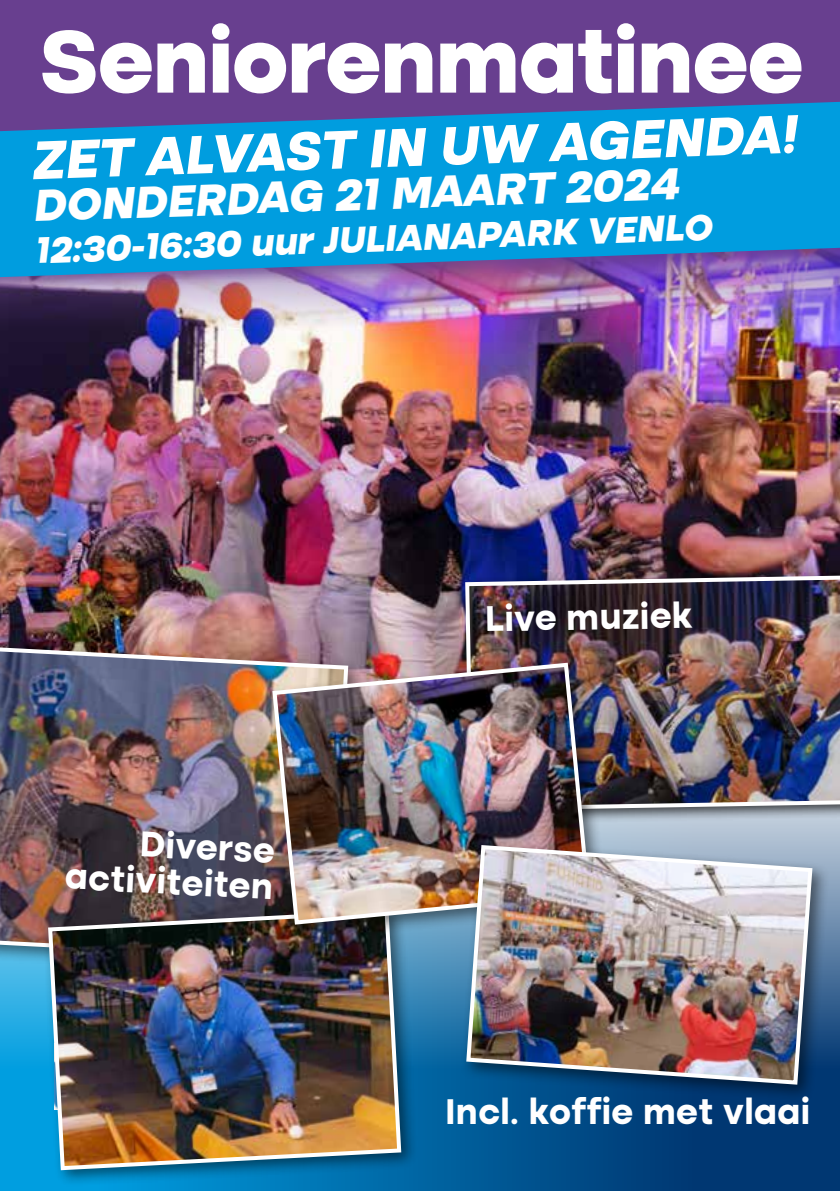
<style>
.page{position:relative;width:840px;height:1191px;background:#fff}
.page>*{position:absolute;margin:0;border:0;box-sizing:border-box;transform-origin:0 0}
.t1{font:800 92px "Altone";letter-spacing:-.01em;color:#fff}
.t2{font:italic 800 56px "Altone";color:#fff}
.t3{font:italic 800 46px "Altone";color:#fff}
.t4{font:italic 800 38px "Altone";color:#fff}
.t5{font:700 36px/36px "Altone";letter-spacing:.01em;color:#fff;text-align:right}
</style>
<div class="page">
<img style="left:0;top:340px;width:839px;height:317px">
<img style="left:0;top:0;width:839px;height:340px">
<svg style="left:0;top:825px;width:839px;height:366px;background:#14649c"></svg>
<div style="left:459px;top:569px;width:380px;height:256px;background:#000;opacity:.7"></div>
<img style="left:463px;top:572px;width:376px;height:241px">
<img style="left:0;top:643px;width:350px;height:321px">
<div style="left:42px;top:903px;width:376px;height:284px;background:#000;opacity:.5"></div>
<img style="left:46px;top:907px;width:357px;height:265px">
<div style="left:267px;top:657px;width:340px;height:284px;background:#000;opacity:.5"></div>
<img style="left:270px;top:660px;width:322px;height:266px">
<div style="left:460px;top:839px;width:369px;height:262px;background:#000;opacity:.5"></div>
<img style="left:464px;top:843px;width:350px;height:243px">
<div style="left:0;top:91px;width:839px;height:205px;background:#683f8f;opacity:.75"></div>
<svg style="left:0;top:102px;width:839px;height:175px;background:#138fd3"></svg>
<h1 class="t1" style="left:39px;top:20px;width:765px">Seniorenmatinee</h1>
<h2 class="t2" style="left:32px;top:135px;width:766px;rotate:-2deg">ZET ALVAST IN UW AGENDA!</h2>
<p class="t3" style="left:34px;top:185px;width:648px;rotate:-2deg">DONDERDAG 21 MAART 2024</p>
<p class="t4" style="left:35px;top:233px;width:679px;rotate:-2deg">12:30-16:30 uur JULIANAPARK VENLO</p>
<p class="t5" style="left:68px;top:824px;width:209px;rotate:3deg">Diverse activiteiten</p>
<p class="t5" style="left:484px;top:603px;width:208px;rotate:-1deg">Live muziek</p>
<p class="t5" style="left:445px;top:1095px;width:366px">Incl. koffie met vlaai</p>
</div>
